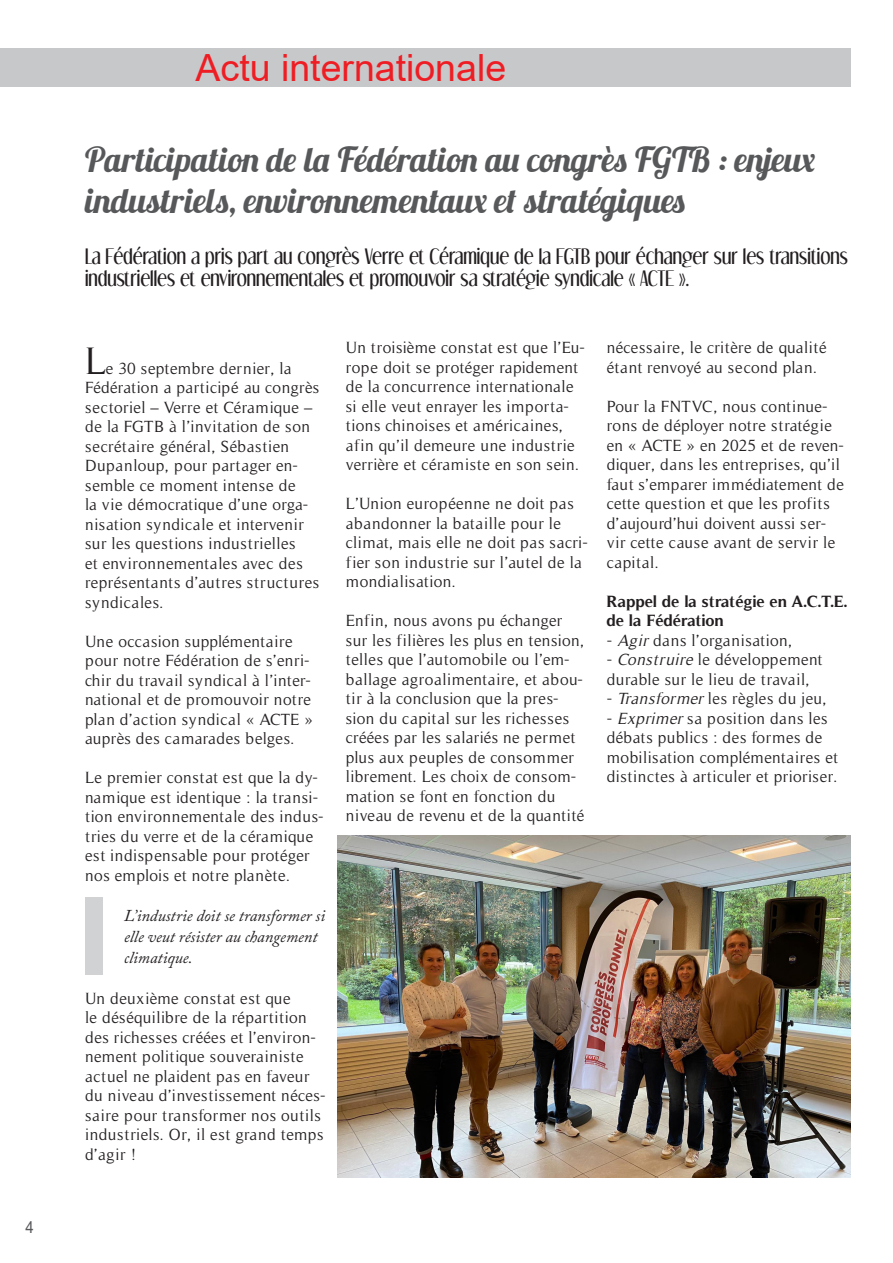
<style>
.page{position:relative;width:893px;height:1263px;background:#fff}
.page>*{position:absolute;margin:0;border:0;box-sizing:border-box;transform-origin:0 0}
.Txt{font:39px "Timeless";color:#231f20}
.t1{font:37.5px "Arial";color:#ee1d23}
.t2{font:34.5px/41.4px "Lobster 1.3";letter-spacing:.005em;color:#57585a}
.Intro{font:19.5px/22.5px "Dream Orphans";color:#231f20}
.Txt-2{font:16.5px/19.5px "Timeless";letter-spacing:.025em;color:#231f20}
.Mis_en_avant_avec_alinea{font:italic 16.5px/21px "Adobe Caslon Pro";color:#231f20}
.Txt-3{font:700 16.5px/19.5px "Timeless";color:#231f20}
.t3{font:16.5px "Arial";color:#57585a;scale:.91 1}
.s1{font-style:italic}
</style>
<div class="page">
<div style="left:0;top:48px;width:850px;height:38px;background:#c7c8ca"></div>
<div style="left:85px;top:897px;width:17px;height:78px;background:#d1d2d4"></div>
<img style="left:337px;top:836px;width:513px;height:342px">
<p class="t3" style="left:26px;top:1216px;width:11px">4</p>
<h2 class="t1" style="left:196px;top:42px;width:312px">Actu internationale</h2>
<p class="t2" style="left:85px;top:138px;width:731px">Participation de la Fédération au congrès FGTB : enjeux industriels, environnementaux et stratégiques</p>
<p class="Intro" style="left:85px;top:244px;width:764px">La Fédération a pris part au congrès Verre et Céramique de la FGTB pour échanger sur les transitions industrielles et environnementales et promouvoir sa stratégie syndicale « ACTE ».</p>
<p class="Txt" style="left:85px;top:339px;width:22px">L</p>
<p class="Txt-2" style="left:85px;top:359px;width:236px;text-indent:21px">e 30 septembre dernier, la<br>Fédération a participé au congrès sectoriel – Verre et Céramique – de la FGTB à l’invitation de son secrétaire général, Sébastien<br>Dupanloup, pour partager en&shy;semble ce moment intense de<br>la vie démocratique d’une orga&shy;nisation syndicale et intervenir sur les questions industrielles<br>et environnementales avec des représentants d’autres structures syndicales.</p>
<p class="Txt-2" style="left:85px;top:632px;width:230px">Une occasion supplémentaire pour notre Fédération de s’enri&shy;chir du travail syndical à l’inter&shy;national et de promouvoir notre plan d’action syndical « ACTE » auprès des camarades belges.</p>
<p class="Txt-2" style="left:85px;top:768px;width:240px">Le premier constat est que la dy&shy;namique est identique : la transi&shy;tion environnementale des indus&shy;tries du verre et de la céramique est indispensable pour protéger nos emplois et notre planète.</p>
<p class="Mis_en_avant_avec_alinea" style="left:124px;top:905px;width:203px">L’industrie doit se transformer si elle veut résister au changement climatique.</p>
<p class="Txt-2" style="left:85px;top:989px;width:242px">Un deuxième constat est que<br>le déséquilibre de la répartition des richesses créées et l’environ&shy;nement politique souverainiste actuel ne plaident pas en faveur du niveau d’investissement néces&shy;saire pour transformer nos outils industriels. Or, il est grand temps d’agir !</p>
<p class="Txt-2" style="left:346px;top:338px;width:241px">Un troisième constat est que l’Eu&shy;rope doit se protéger rapidement de la concurrence internationale si elle veut enrayer les importa&shy;tions chinoises et américaines, afin qu’il demeure une industrie verrière et céramiste en son sein.</p>
<p class="Txt-2" style="left:346px;top:494px;width:243px">L’Union européenne ne doit pas abandonner la bataille pour le climat, mais elle ne doit pas sacri&shy;fier son industrie sur l’autel de la mondialisation.</p>
<p class="Txt-2" style="left:346px;top:611px;width:240px">Enfin, nous avons pu échanger sur les filières les plus en tension, telles que l’automobile ou l’em&shy;ballage agroalimentaire, et abou&shy;tir à la conclusion que la pres&shy;sion du capital sur les richesses créées par les salariés ne permet plus aux peuples de consommer librement. Les choix de consom&shy;mation se font en fonction du niveau de revenu et de la quantité</p>
<p class="Txt-2" style="left:607px;top:338px;width:222px">nécessaire, le critère de qualité étant renvoyé au second plan.</p>
<p class="Txt-2" style="left:607px;top:396px;width:239px">Pour la FNTVC, nous continue&shy;rons de déployer notre stratégie en « ACTE » en 2025 et de reven&shy;diquer, dans les entreprises, qu’il faut s’emparer immédiatement de cette question et que les profits d’aujourd’hui doivent aussi ser&shy;vir cette cause avant de servir le capital.</p>
<p class="Txt-3" style="left:607px;top:591px;width:242px">Rappel de la stratégie en A.C.T.E. de la Fédération</p>
<p class="Txt-2" style="left:607px;top:630px;width:187px">- <span class="s1">Agir</span> dans l’organisation,</p>
<p class="Txt-2" style="left:607px;top:650px;width:217px">- <span class="s1">Construire</span> le développement durable sur le lieu de travail,</p>
<p class="Txt-2" style="left:607px;top:689px;width:222px">- <span class="s1">Transformer</span> les règles du jeu,</p>
<p class="Txt-2" style="left:607px;top:708px;width:233px">- <span class="s1">Exprimer</span> sa position dans les débats publics : des formes de mobilisation complémentaires et distinctes à articuler et prioriser.</p>
</div>
